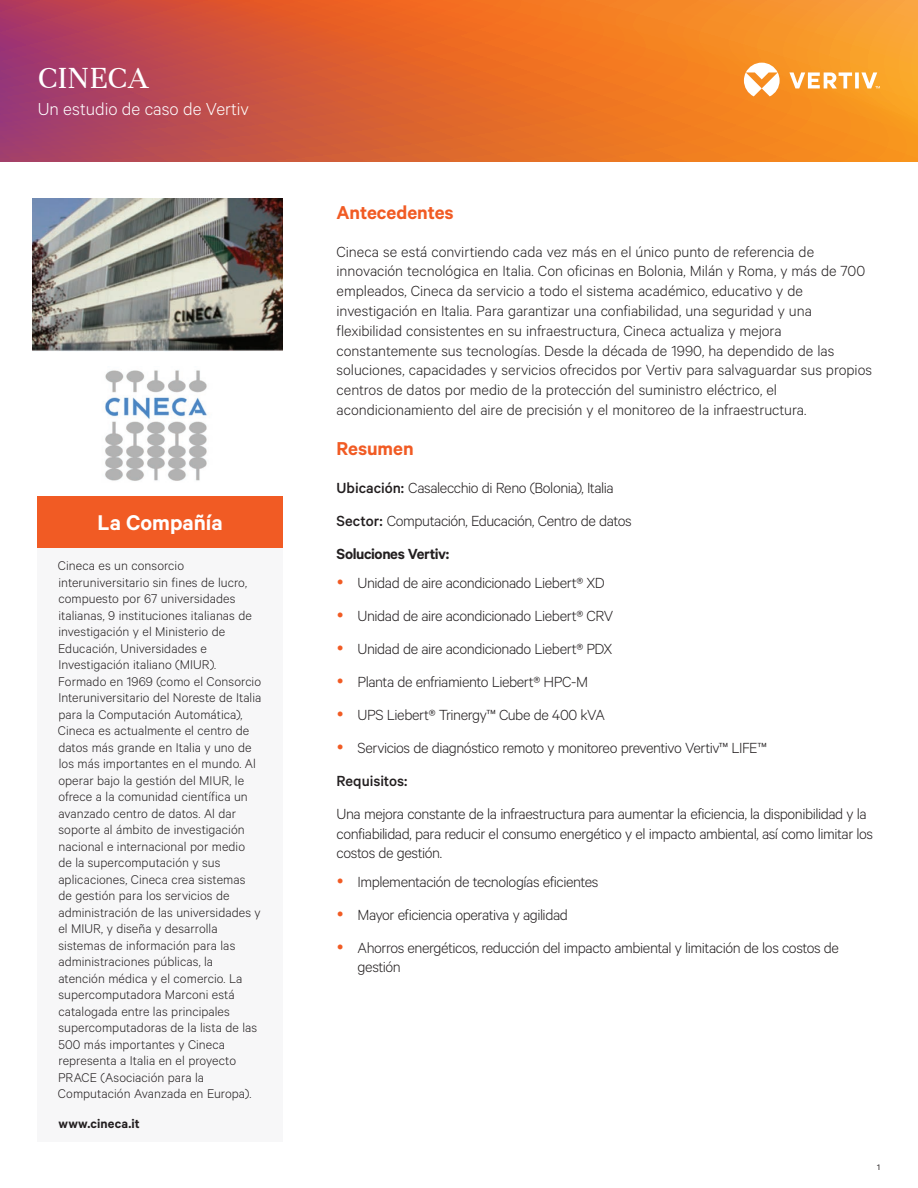
<style>
.page{position:relative;width:918px;height:1188px;background:#fff}
.page>*{position:absolute;margin:0;border:0;box-sizing:border-box;transform-origin:0 0}
.t1{font:33px "Unna";letter-spacing:-.005em;color:#fff}
.t2{font:600 24px "Calibre";color:#fff}
.t3{font:600 21px "Calibre";color:#f15b24}
.t4{font:300 19.5px "Calibre";color:#fff}
.t5{font:300 16.5px/19.5px "Calibre";letter-spacing:-.02em;color:#231f20}
.t6{font:300 16.5px/19.8px "Calibre";color:#231f20}
.t7{font:300 14.25px/16.5px "Calibre";letter-spacing:.005em;color:#231f20}
.t8{font:600 14.25px "Calibre";letter-spacing:.01em;color:#231f20}
.t9{font:9px "Calibre";color:#231f20}
.s1{font-weight:500}
.s2{font-weight:600}
.s3{color:#f15b24}
</style>
<div class="page">
<svg style="left:0;top:0;width:918px;height:162px;background:#db6835"></svg>
<svg style="left:744px;top:63px;width:136px;height:33px"></svg>
<div style="left:37px;top:530px;width:246px;height:612px;background:#f7f7f8"></div>
<div style="left:38px;top:496px;width:245px;height:52px;background:#f15b24"></div>
<img style="left:32px;top:199px;width:251px;height:152px">
<img style="left:103px;top:370px;width:105px;height:111px">
<h1 class="t1" style="left:38px;top:59px;width:112px">CINECA</h1>
<h3 class="t4" style="left:38px;top:98px;width:213px">Un estudio de caso de Vertiv</h3>
<h2 class="t2" style="left:98px;top:508px;width:127px">La Compañía</h2>
<p class="t7" style="left:58px;top:557px;width:205px">Cineca es un consorcio interuniversitario sin fines de lucro, compuesto por 67 universidades italianas, 9 instituciones italianas de investigación y el Ministerio de Educación, Universidades e Investigación italiano (MIUR).<br>Formado en 1969 (como el Consorcio Interuniversitario del Noreste de Italia para la Computación Automática), Cineca es actualmente el centro de datos más grande en Italia y uno de los más importantes en el mundo. Al operar bajo la gestión del MIUR, le ofrece a la comunidad científica un avanzado centro de datos. Al dar soporte al ámbito de investigación nacional e internacional por medio de la supercomputación y sus aplicaciones, Cineca crea sistemas de gestión para los servicios de administración de las universidades y el MIUR, y diseña y desarrolla sistemas de información para las administraciones públicas, la atención médica y el comercio. La supercomputadora Marconi está catalogada entre las principales supercomputadoras de la lista de las 500 más importantes y Cineca representa a Italia en el proyecto PRACE (Asociación para la Computación Avanzada en Europa).</p>
<p class="t8" style="left:59px;top:1115px;width:83px">www.cineca.it</p>
<h3 class="t3" style="left:337px;top:200px;width:119px">Antecedentes</h3>
<p class="t6" style="left:337px;top:241px;width:537px">Cineca se está convirtiendo cada vez más en el único punto de referencia de innovación tecnológica en Italia. Con oficinas en Bolonia, Milán y Roma, y más de 700 empleados, Cineca da servicio a todo el sistema académico, educativo y de investigación en Italia. Para garantizar una confiabilidad, una seguridad y una flexibilidad consistentes en su infraestructura, Cineca actualiza y mejora constantemente sus tecnologías. Desde la década de 1990, ha dependido de las soluciones, capacidades y servicios ofrecidos por Vertiv para salvaguardar sus propios centros de datos por medio de la protección del suministro eléctrico, el acondicionamiento del aire de precisión y el monitoreo de la infraestructura.</p>
<h3 class="t3" style="left:337px;top:436px;width:79px">Resumen</h3>
<p class="t5" style="left:337px;top:471px;width:297px;line-height:33.2px"><span class="s1">Ubicación:</span> Casalecchio di Reno (Bolonia), Italia<br><span class="s1">Sector:</span> Computación, Educación, Centro de datos<br><span class="s2">Soluciones Vertiv:</span></p>
<p class="t5" style="left:337px;top:572px;width:270px"><span class="s3">•</span> Unidad de aire acondicionado Liebert® XD</p>
<p class="t5" style="left:337px;top:605px;width:278px"><span class="s3">•</span> Unidad de aire acondicionado Liebert® CRV</p>
<p class="t5" style="left:337px;top:638px;width:277px"><span class="s3">•</span> Unidad de aire acondicionado Liebert® PDX</p>
<p class="t5" style="left:337px;top:671px;width:253px"><span class="s3">•</span> Planta de enfriamiento Liebert® HPC-M</p>
<p class="t5" style="left:337px;top:704px;width:270px"><span class="s3">•</span> UPS Liebert® Trinergy™ Cube de 400 kVA</p>
<p class="t5" style="left:337px;top:730px;width:432px;line-height:33.3px"><span class="s3">•</span> Servicios de diagnóstico remoto y monitoreo preventivo Vertiv™ LIFE™<br><span class="s1">Requisitos:</span></p>
<p class="t5" style="left:337px;top:804px;width:538px">Una mejora constante de la infraestructura para aumentar la eficiencia, la disponibilidad y la confiabilidad, para reducir el consumo energético y el impacto ambiental, así como limitar los costos de gestión.</p>
<p class="t5" style="left:337px;top:871px;width:263px"><span class="s3">•</span> Implementación de tecnologías eficientes</p>
<p class="t5" style="left:337px;top:904px;width:233px"><span class="s3">•</span> Mayor eficiencia operativa y agilidad</p>
<p class="t5" style="left:358px;top:937px;width:483px;text-indent:-21px"><span class="s3">•</span> Ahorros energéticos, reducción del impacto ambiental y limitación de los costos de gestión</p>
<p class="t9" style="left:877px;top:1162px;width:4px">1</p>
</div>
